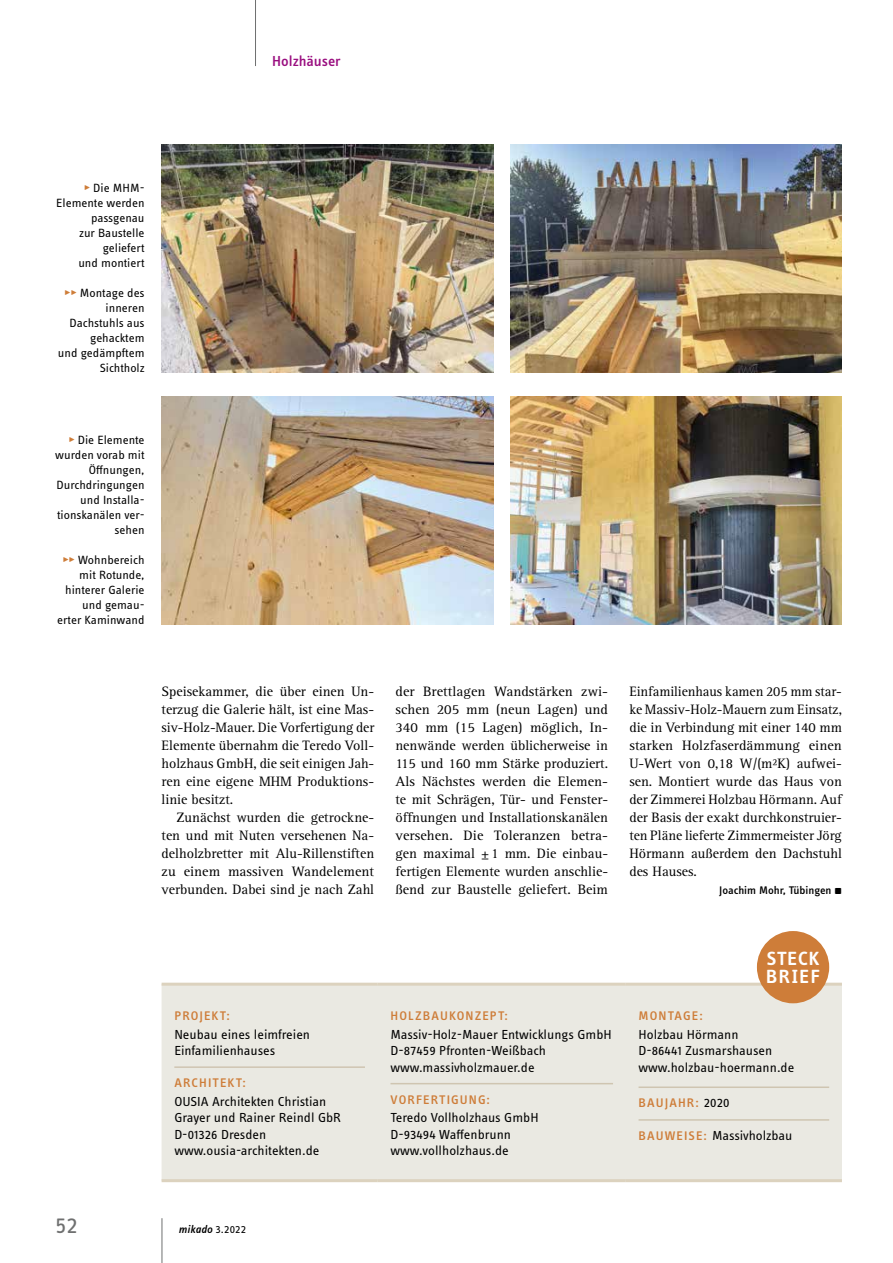
<style>
.page{position:relative;width:893px;height:1263px;background:#fff}
.page>*{position:absolute;margin:0;border:0;box-sizing:border-box;transform-origin:0 0}
.t1{font:24px "Info OT Text";color:#6f7070;scale:1.05 1}
.t2{font:600 19.8px/17.4px "Info OT Disp";letter-spacing:.07em;color:#fff;scale:1.05 1}
.t3{font:500 15px "Info OT Text";color:#990d7f;scale:1.05 1}
.t4{font:14.1px/18px "Rotis Serif Pro";color:#000;text-align:justify}
.t5{font:13.5px/16.5px "Info OT Text";color:#000;scale:1.05 1}
.t6{font:500 12.9px "Info OT Text";letter-spacing:.08em;color:#ce7d39;scale:1.05 1}
.t7{font:12.3px/15px "Info OT Text";color:#000;text-align:right;scale:1.05 1}
.t8{font:500 11.4px "Info OT Text";color:#000;scale:1.05 1}
.t9{font:italic 500 11.4px "Info OT Text";letter-spacing:.01em;color:#000;scale:1.05 1}
.s1{color:#ce7d39}
.s2{font-weight:400;font-size:9px}
.s3{font-weight:400;font-size:13.5px;color:#000}
.s4{font-weight:500;font-size:12.9px;color:#ce7d39}
.s5{font-weight:400;font-style:normal}
</style>
<div class="page">
<hr style="left:162px;top:1218px;width:1px;height:45px;background:#6f7070">
<hr style="left:255px;top:0;width:1px;height:66px;background:#6f7070">
<div style="left:162px;top:986px;width:680px;height:193px;background:#eae9e2"></div>
<hr style="left:162px;top:1179px;width:216px;height:3px;background:#dcd2be">
<hr style="left:378px;top:1179px;width:248px;height:3px;background:#dcd2be">
<hr style="left:626px;top:1179px;width:216px;height:3px;background:#dcd2be">
<hr style="left:162px;top:983px;width:216px;height:3px;background:#dcd2be">
<hr style="left:378px;top:983px;width:248px;height:3px;background:#dcd2be">
<hr style="left:626px;top:983px;width:216px;height:3px;background:#dcd2be">
<hr style="left:174px;top:1066px;width:191px;height:2px;background:#cfc5b1">
<hr style="left:390px;top:1083px;width:223px;height:1px;background:#cfc5b1">
<hr style="left:639px;top:1086px;width:190px;height:2px;background:#cfc5b1">
<hr style="left:639px;top:1119px;width:190px;height:2px;background:#cfc5b1">
<div style="left:757px;top:931px;width:72px;height:72px;background:#ce7d39;border-radius:50%"></div>
<img style="left:162px;top:145px;width:331px;height:227px">
<img style="left:510px;top:145px;width:332px;height:227px">
<img style="left:162px;top:397px;width:331px;height:227px">
<img style="left:510px;top:397px;width:332px;height:227px">
<p class="t3" style="left:272px;top:52px;width:67px">Holzhäuser</p>
<p class="t7" style="left:56px;top:180px;width:86px"><span class="s1">▸</span> Die MHM-<br>Elemente werden passgenau<br>zur Baustelle geliefert<br>und montiert</p>
<p class="t7" style="left:58px;top:285px;width:84px"><span class="s1">▸▸</span> Montage des inneren<br>Dachstuhls aus gehacktem<br>und gedämpftem<br>Sichtholz</p>
<p class="t7" style="left:55px;top:432px;width:87px"><span class="s1">▸</span> Die Elemente wurden vorab mit<br>Öffnungen,<br>Durchdringungen und Installa&shy;tionskanälen ver&shy;sehen</p>
<p class="t7" style="left:57px;top:552px;width:85px"><span class="s1">▸▸</span> Wohnbereich mit Rotunde, hinterer Galerie und gemau&shy;erter Kaminwand</p>
<p class="t4" style="left:162px;top:683px;width:214px">Speisekammer, die über einen Un&shy;terzug die Galerie hält, ist eine Mas&shy;siv-Holz-Mauer. Die Vorfertigung der Elemente übernahm die Teredo Voll&shy;holzhaus GmbH, die seit einigen Jah&shy;ren eine eigene MHM Produktions&shy;linie besitzt.</p>
<p class="t4" style="left:162px;top:809px;width:214px;text-indent:15px">Zunächst wurden die getrockne&shy;ten und mit Nuten versehenen Na&shy;delholzbretter mit Alu-Rillenstiften zu einem massiven Wandelement verbunden. Dabei sind je nach Zahl</p>
<p class="t4" style="left:395px;top:683px;width:214px">der Brettlagen Wandstärken zwi&shy;schen 205 mm (neun Lagen) und 340 mm (15 Lagen) möglich, In&shy;nenwände werden üblicherweise in 115 und 160 mm Stärke produziert.<br>Als Nächstes werden die Elemen&shy;te mit Schrägen, Tür- und Fenster&shy;öffnungen und Installationskanälen versehen. Die Toleranzen betra&shy;gen maximal ±1 mm. Die einbau&shy;fertigen Elemente wurden anschlie&shy;ßend zur Baustelle geliefert. Beim</p>
<p class="t4" style="left:629px;top:683px;width:214px">Einfamilienhaus kamen 205 mm star&shy;ke Massiv-Holz-Mauern zum Einsatz, die in Verbindung mit einer 140 mm starken Holzfaserdämmung einen U-Wert von 0,18 W/(m²K) aufwei&shy;sen. Montiert wurde das Haus von der Zimmerei Holzbau Hörmann. Auf der Basis der exakt durchkonstruier&shy;ten Pläne lieferte Zimmermeister Jörg Hörmann außerdem den Dachstuhl des Hauses.</p>
<p class="t8" style="left:719px;top:883px;width:118px">Joachim Mohr, Tübingen <span class="s2">▪</span></p>
<p class="t6" style="left:174px;top:1007px;width:54px">PROJEKT:</p>
<p class="t5" style="left:174px;top:1025px;width:131px">Neubau eines leimfreien<br>Einfamilienhauses</p>
<p class="t6" style="left:174px;top:1075px;width:69px">ARCHITEKT:</p>
<p class="t5" style="left:174px;top:1093px;width:160px">OUSIA Architekten Christian<br>Grayer und Rainer Reindl GbR<br>D-01326 Dresden www.ousia-architekten.de</p>
<p class="t6" style="left:391px;top:1007px;width:113px">HOLZBAUKONZEPT:</p>
<p class="t5" style="left:390px;top:1025px;width:212px">Massiv-Holz-Mauer Entwicklungs GmbH<br>D-87459 Pfronten-Weißbach www.massivholzmauer.de</p>
<p class="t6" style="left:391px;top:1091px;width:96px">VORFERTIGUNG:</p>
<p class="t5" style="left:390px;top:1109px;width:143px">Teredo Vollholzhaus GmbH<br>D-93494 Waffenbrunn www.vollholzhaus.de</p>
<h2 class="t2" style="left:766px;top:949px;width:53px">STECK<br>BRIEF</h2>
<p class="t6" style="left:639px;top:1007px;width:63px">MONTAGE:</p>
<p class="t5" style="left:639px;top:1025px;width:150px">Holzbau Hörmann<br>D-86441 Zusmarshausen www.holzbau-hoermann.de</p>
<p class="t6" style="left:639px;top:1095px;width:88px">BAUJAHR: <span class="s3">2020</span></p>
<p class="t5" style="left:639px;top:1127px;width:148px"><span class="s4">BAUWEISE:</span> Massivholzbau</p>
<h1 class="t1" style="left:55px;top:1210px;width:23px">52</h1>
<p class="t9" style="left:179px;top:1222px;width:66px">mikado <span class="s5">3.2022</span></p>
</div>
